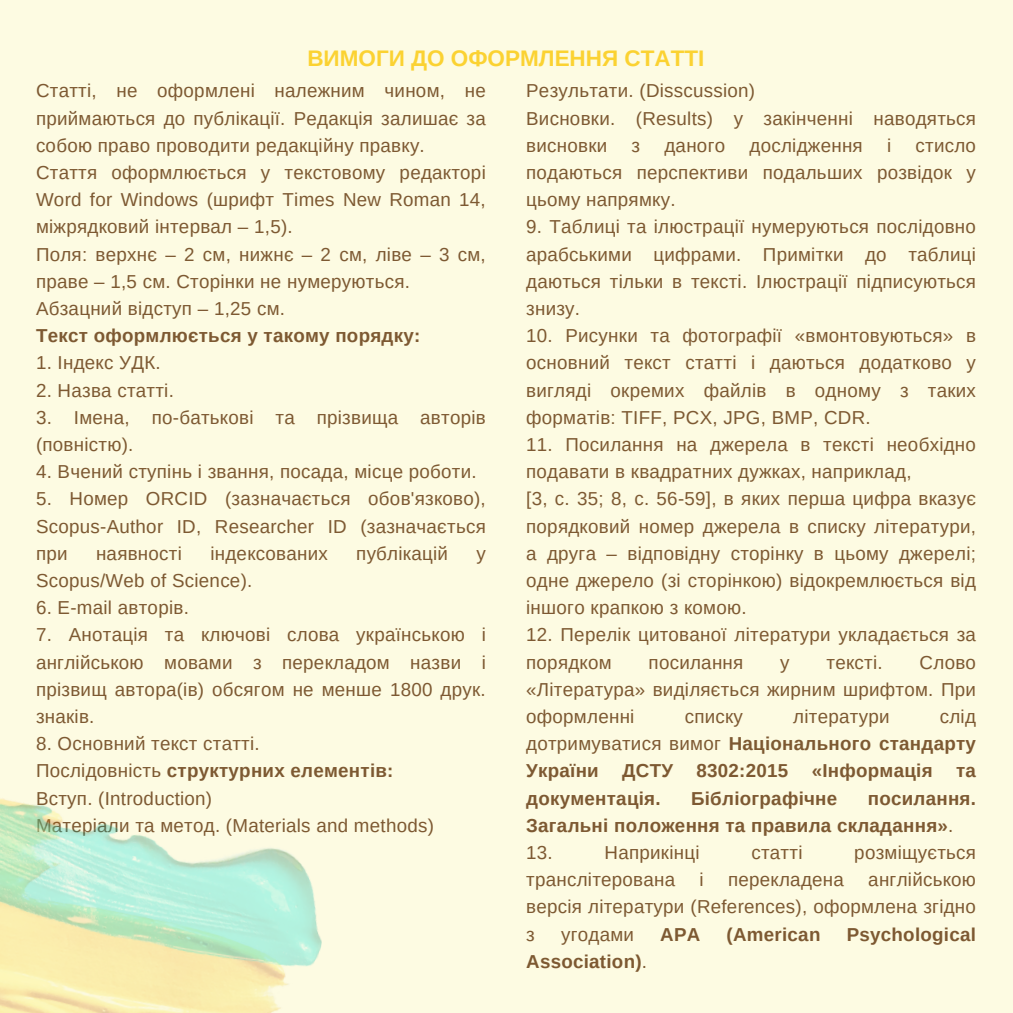
<style>
.page{position:relative;width:1013px;height:1013px;background:#fff}
.page>*{position:absolute;margin:0;border:0;box-sizing:border-box;transform-origin:0 0}
.t1{font:700 22.5px "Arimo";color:#fbd232}
.t2{font:18.75px/27.2px "Arimo";letter-spacing:.015em;color:#7d5932;text-align:justify}
.t3{font:700 18.75px/27.2px "Arimo";letter-spacing:.015em;color:#7d5932;text-align:justify}
.s1{font-weight:400}
</style>
<div class="page">
<div style="left:0;top:0;width:1012px;height:1012px;background:#fdfbe2"></div>
<img style="left:0;top:798px;width:322px;height:214px">
<p class="t1" style="left:307px;top:45px;width:398px">ВИМОГИ ДО ОФОРМЛЕННЯ СТАТТІ</p>
<p class="t2" style="left:526px;top:77px;width:230px">Результати. (Disscussion)</p>
<p class="t2" style="left:526px;top:104px;width:451px">Висновки. (Results) у закінченні наводяться висновки</p>
<h1 class="t2" style="left:36px;top:77px;width:451px">Статті, не оформлені належним чином, не приймаються до публікації. Редакція залишає за собою право проводити редакційну правку.</h1>
<p class="t2" style="left:36px;top:159px;width:451px">Стаття оформлюється у текстовому редакторі Word for Windows (шрифт Times New Roman 14, міжрядковий інтервал – 1,5).</p>
<p class="t2" style="left:36px;top:240px;width:451px">Поля: верхнє – 2 cм, нижнє – 2 cм, ліве – 3 cм, праве – 1,5 cм. Сторінки не нумеруються.</p>
<p class="t2" style="left:36px;top:295px;width:250px">Абзацний відступ – 1,25 см.</p>
<p class="t3" style="left:36px;top:322px;width:386px">Текст оформлюється у такому порядку:</p>
<p class="t2" style="left:36px;top:349px;width:126px">1. Індекс УДК.</p>
<p class="t2" style="left:36px;top:376px;width:139px">2. Назва статті.</p>
<p class="t2" style="left:36px;top:403px;width:451px">3. Імена, по-батькові та прізвища авторів (повністю).</p>
<p class="t2" style="left:36px;top:458px;width:442px">4. Вчений ступінь і звання, посада, місце роботи.</p>
<p class="t2" style="left:36px;top:485px;width:451px">5. Номер ORCID (зазначається обов'язково), Scopus-Author ID, Researcher ID (зазначається при</p>
<p class="t2" style="left:631px;top:132px;width:10px">з</p>
<p class="t2" style="left:664px;top:132px;width:62px">даного</p>
<p class="t2" style="left:749px;top:132px;width:115px">дослідження</p>
<p class="t2" style="left:887px;top:132px;width:6px">і</p>
<p class="t2" style="left:526px;top:132px;width:451px;text-indent:389px">стисло подаються перспективи подальших розвідок у цьому напрямку.</p>
<p class="t2" style="left:526px;top:213px;width:451px">9. Таблиці та ілюстрації нумеруються послідовно арабськими цифрами. Примітки до таблиці даються тільки в тексті. Ілюстрації підписуються знизу.</p>
<p class="t2" style="left:526px;top:322px;width:451px">10. Рисунки та фотографії «вмонтовуються» в основний текст статті і даються додатково у вигляді окремих файлів в одному з таких форматів: TIFF, PCX, JPG, BMP, CDR.</p>
<p class="t2" style="left:526px;top:431px;width:451px">11. Посилання на джерела в тексті необхідно подавати в квадратних дужках, наприклад,</p>
<p class="t2" style="left:526px;top:485px;width:451px">[3, с. 35; 8, с. 56-59], в яких перша цифра вказує порядковий номер джерела в списку літератури, а друга – відповідну сторінку в цьому джерелі; одне джерело (зі сторінкою) відокремлюється від іншого крапкою з комою.</p>
<p class="t2" style="left:526px;top:621px;width:451px">12. Перелік цитованої літератури укладається за порядком</p>
<p class="t2" style="left:96px;top:539px;width:87px">наявності</p>
<p class="t2" style="left:210px;top:539px;width:119px">індексованих</p>
<p class="t2" style="left:356px;top:539px;width:93px">публікацій</p>
<p class="t2" style="left:476px;top:539px;width:11px">у</p>
<p class="t2" style="left:36px;top:567px;width:218px">Scopus/Web of Science).</p>
<p class="t2" style="left:36px;top:594px;width:154px">6. E-mail авторів.</p>
<p class="t2" style="left:36px;top:621px;width:451px">7. Анотація та ключові слова українською і англійською мовами з перекладом назви і прізвищ автора(ів) обсягом не менше 1800 друк. знаків.</p>
<p class="t2" style="left:36px;top:730px;width:225px">8. Основний текст статті.</p>
<p class="t3" style="left:36px;top:757px;width:359px"><span class="s1">Послідовність</span> структурних елементів:</p>
<p class="t2" style="left:36px;top:784px;width:178px">Вступ. (Introduction)</p>
<p class="t2" style="left:36px;top:811px;width:399px">Матеріали та метод. (Materials and methods)</p>
<p class="t2" style="left:648px;top:648px;width:96px">посилання</p>
<p class="t2" style="left:780px;top:648px;width:11px">у</p>
<p class="t2" style="left:826px;top:648px;width:58px">тексті.</p>
<p class="t2" style="left:526px;top:648px;width:451px;text-indent:393px">Слово «Література» виділяється жирним шрифтом. При оформленні</p>
<p class="t3" style="left:526px;top:703px;width:451px;text-indent:413px"><span class="s1">слід дотримуватися вимог</span> Національного стандарту України ДСТУ 8302:2015 «Інформація та документація.</p>
<p class="t2" style="left:684px;top:703px;width:60px">списку</p>
<p class="t2" style="left:793px;top:703px;width:98px">літератури</p>
<p class="t3" style="left:691px;top:784px;width:148px">Бібліографічне</p>
<p class="t3" style="left:526px;top:784px;width:451px;text-indent:341px">посилання.<br>Загальні положення та правила складання»<span class="s1">.</span></p>
<p class="t2" style="left:526px;top:838px;width:28px">13.</p>
<p class="t2" style="left:604px;top:838px;width:97px">Наприкінці</p>
<p class="t2" style="left:751px;top:838px;width:53px">статті</p>
<p class="t2" style="left:854px;top:838px;width:123px">розміщується</p>
<p class="t2" style="left:526px;top:866px;width:150px">транслітерована</p>
<p class="t2" style="left:699px;top:866px;width:6px">і</p>
<p class="t2" style="left:728px;top:866px;width:117px">перекладена</p>
<p class="t2" style="left:526px;top:866px;width:451px;text-indent:342px">англійською версія літератури (References), оформлена згідно з</p>
<p class="t2" style="left:561px;top:920px;width:74px">угодами</p>
<p class="t3" style="left:660px;top:920px;width:42px">APA</p>
<p class="t3" style="left:726px;top:920px;width:95px">(American</p>
<p class="t3" style="left:846px;top:920px;width:131px">Psychological</p>
<p class="t3" style="left:526px;top:947px;width:122px">Association)<span class="s1">.</span></p>
</div>
